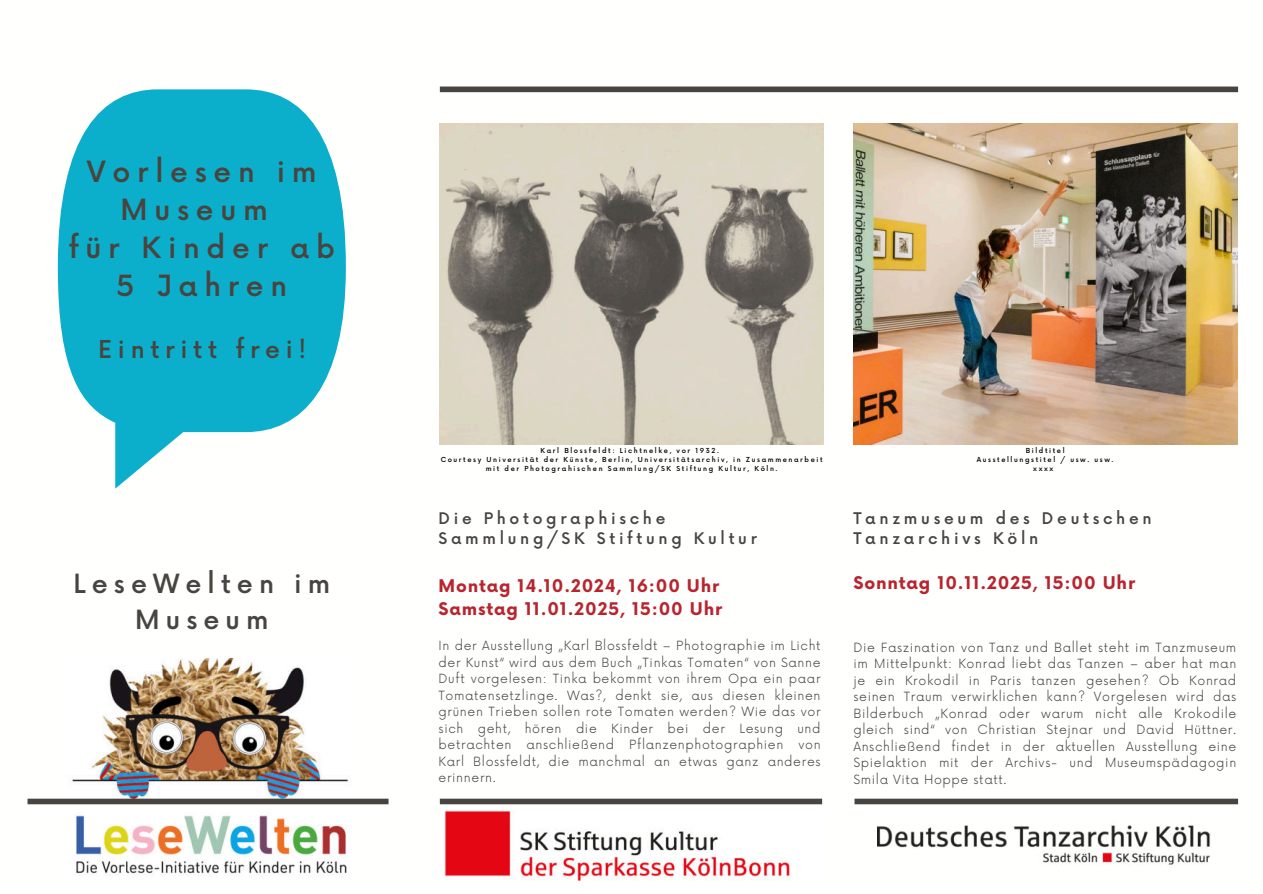
<style>
.page{position:relative;width:1263px;height:894px;background:#fff}
.page>*{position:absolute;margin:0;border:0;box-sizing:border-box;transform-origin:0 0}
.t1{font:500 28.5px/38.2px "Now";letter-spacing:.235em;color:#484540;text-align:center}
.t2{font:500 25.8px/35.5px "Now";letter-spacing:.235em;color:#484540;text-align:center}
.t3{font:500 24px "Now";letter-spacing:.235em;color:#484540}
.t4{font:700 17.1px/23.7px "Now";letter-spacing:.05em;color:#b8252e}
.t5{font:500 15.6px/20.2px "Now";letter-spacing:.235em;color:#484540}
.t6{font:300 12.3px/16.5px "Now";letter-spacing:.05em;color:#484540;text-align:justify}
.t7{font:500 6.75px/9px "Now";letter-spacing:.235em;color:#000;text-align:center}
</style>
<div class="page">
<img style="left:853px;top:123px;width:384px;height:321px">
<img style="left:72px;top:658px;width:276px;height:140px">
<div style="left:440px;top:86px;width:798px;height:6px;background:#484540"></div>
<div style="left:28px;top:798px;width:361px;height:6px;background:#484540"></div>
<div style="left:854px;top:798px;width:384px;height:6px;background:#484540"></div>
<img style="left:439px;top:123px;width:384px;height:321px">
<div style="left:440px;top:798px;width:382px;height:6px;background:#484540"></div>
<img style="left:75px;top:814px;width:272px;height:61px">
<svg style="left:58px;top:89px;width:288px;height:343px;fill:#0cafcb"></svg>
<img style="left:877px;top:798px;width:336px;height:68px">
<img style="left:444px;top:810px;width:348px;height:71px">
<h1 class="t1" style="left:69px;top:150px;width:268px">Vorlesen im<br>Museum<br>für Kinder ab<br>5 Jahren</h1>
<h3 class="t3" style="left:98px;top:331px;width:210px">Eintritt frei!</h3>
<h2 class="t2" style="left:73px;top:564px;width:258px">LeseWelten im<br>Museum</h2>
<p class="t7" style="left:441px;top:445px;width:383px">Karl Blossfeldt: Lichtnelke, vor 1932.<br>Courtesy Universität der Künste, Berlin, Universitätsarchiv, in Zusammenarbeit mit der Photograhischen Sammlung/SK Stiftung Kultur, Köln.</p>
<p class="t7" style="left:977px;top:445px;width:138px">Bildtitel<br>Ausstellungstitel / usw. usw. xxxx</p>
<p class="t5" style="left:439px;top:507px;width:320px">Die Photographische<br>Sammlung/SK Stiftung Kultur</p>
<h3 class="t4" style="left:439px;top:573px;width:285px">Montag 14.10.2024, 16:00 Uhr<br>Samstag 11.01.2025, 15:00 Uhr</h3>
<p class="t6" style="left:439px;top:636px;width:384px">In der Ausstellung „Karl Blossfeldt – Photographie im Licht der Kunst“ wird aus dem Buch „Tinkas Tomaten“ von Sanne Duft vorgelesen: Tinka bekommt von ihrem Opa ein paar Tomatensetzlinge. Was?, denkt sie, aus diesen kleinen grünen Trieben sollen rote Tomaten werden? Wie das vor sich geht, hören die Kinder bei der Lesung und betrachten anschließend Pflanzenphotographien von Karl Blossfeldt, die manchmal an etwas ganz anderes erinnern.</p>
<p class="t5" style="left:853px;top:507px;width:300px">Tanzmuseum des Deutschen<br>Tanzarchivs Köln</p>
<h3 class="t4" style="left:853px;top:570px;width:283px">Sonntag 10.11.2025, 15:00 Uhr</h3>
<p class="t6" style="left:853px;top:637px;width:384px">Die Faszination von Tanz und Ballet steht im Tanzmuseum im Mittelpunkt: Konrad liebt das Tanzen – aber hat man je ein Krokodil in Paris tanzen gesehen? Ob Konrad seinen Traum verwirklichen kann? Vorgelesen wird das Bilderbuch „Konrad oder warum nicht alle Krokodile gleich sind“ von Christian Stejnar und David Hüttner.<br>Anschließend findet in der aktuellen Ausstellung eine Spielaktion mit der Archivs- und Museumspädagogin Smila Vita Hoppe statt.</p>
</div>
